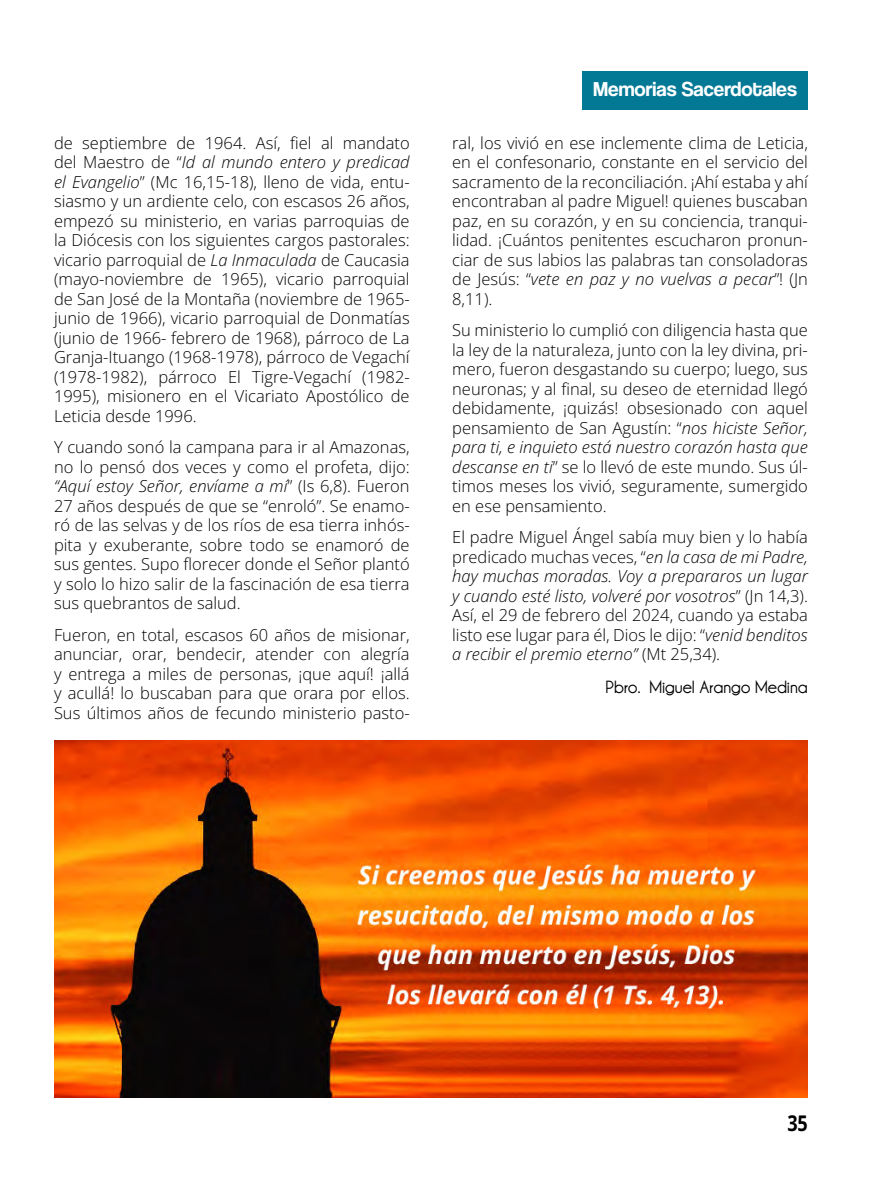
<style>
.page{position:relative;width:893px;height:1191px;background:#fff}
.page>*{position:absolute;margin:0;border:0;box-sizing:border-box;transform-origin:0 0}
.t1{font:700 21.6px "Open Sans";color:#000;scale:.83 1}
.t2{font:21px "Coolvetica Rg";color:#fff}
.t3{font:700 18px "Champagne&Limousines";color:#000}
.t4{font:300 16.5px/19.5px "Open Sans";color:#000;text-align:justify}
.s1{font-style:italic}
</style>
<div class="page">
<div style="left:583px;top:71px;width:225px;height:38px;background:#047996"></div>
<img style="left:54px;top:740px;width:754px;height:357px">
<p class="t4" style="left:54px;top:132px;width:357px">de septiembre de 1964. Así, fiel al mandato del Maestro de “<span class="s1">Id al mundo entero y predicad el Evangelio</span>” (Mc 16,15-18), lleno de vida, entu&shy;siasmo y un ardiente celo, con escasos 26 años, empezó su ministerio, en varias parroquias de la Diócesis con los siguientes cargos pastorales: vicario parroquial de <span class="s1">La Inmaculada</span> de Caucasia (mayo-noviembre de 1965), vicario parroquial de San José de la Montaña (noviembre de 1965- junio de 1966), vicario parroquial de Donmatías (junio de 1966- febrero de 1968), párroco de La Granja-Ituango (1968-1978), párroco de Vegachí (1978-1982), párroco El Tigre-Vegachí (1982- 1995), misionero en el Vicariato Apostólico de Leticia desde 1996.</p>
<p class="t4" style="left:54px;top:437px;width:357px">Y cuando sonó la campana para ir al Amazonas, no lo pensó dos veces y como el profeta, dijo: <span class="s1">“Aquí estoy Señor, envíame a mí</span>” (Is 6,8). Fueron 27 años después de que se “enroló”. Se enamo&shy;ró de las selvas y de los ríos de esa tierra inhós&shy;pita y exuberante, sobre todo se enamoró de sus gentes. Supo florecer donde el Señor plantó y solo lo hizo salir de la fascinación de esa tierra sus quebrantos de salud.</p>
<p class="t4" style="left:54px;top:624px;width:357px">Fueron, en total, escasos 60 años de misionar, anunciar, orar, bendecir, atender con alegría y entrega a miles de personas, ¡que aquí! ¡allá y acullá! lo buscaban para que orara por ellos.<br>Sus últimos años de fecundo ministerio pasto-</p>
<p class="t2" style="left:593px;top:76px;width:205px">Memorias Sacerdotales</p>
<p class="t4" style="left:452px;top:132px;width:357px">ral, los vivió en ese inclemente clima de Leticia, en el confesonario, constante en el servicio del sacramento de la reconciliación. ¡Ahí estaba y ahí encontraban al padre Miguel! quienes buscaban paz, en su corazón, y en su conciencia, tranqui&shy;lidad. ¡Cuántos penitentes escucharon pronun&shy;ciar de sus labios las palabras tan consoladoras de Jesús: “<span class="s1">vete en paz y no vuelvas a pecar</span>”! (Jn 8,11).</p>
<p class="t4" style="left:452px;top:320px;width:357px">Su ministerio lo cumplió con diligencia hasta que la ley de la naturaleza, junto con la ley divina, pri&shy;mero, fueron desgastando su cuerpo; luego, sus neuronas; y al final, su deseo de eternidad llegó debidamente, ¡quizás! obsesionado con aquel pensamiento de San Agustín: “<span class="s1">nos hiciste Señor, para ti, e inquieto está nuestro corazón hasta que descanse en ti</span>” se lo llevó de este mundo. Sus úl&shy;timos meses los vivió, seguramente, sumergido en ese pensamiento.</p>
<p class="t4" style="left:452px;top:527px;width:357px">El padre Miguel Ángel sabía muy bien y lo había predicado muchas veces, “<span class="s1">en la casa de mi Padre, hay muchas moradas. Voy a prepararos un lugar y cuando esté listo, volveré por vosotros</span>” (Jn 14,3).<br>Así, el 29 de febrero del 2024, cuando ya estaba listo ese lugar para él, Dios le dijo: “<span class="s1">venid benditos a recibir el premio eterno”</span> (Mt 25,34).</p>
<p class="t3" style="left:605px;top:677px;width:204px">Pbro. Miguel Arango Medina</p>
<h1 class="t1" style="left:787px;top:1108px;width:26px">35</h1>
</div>
